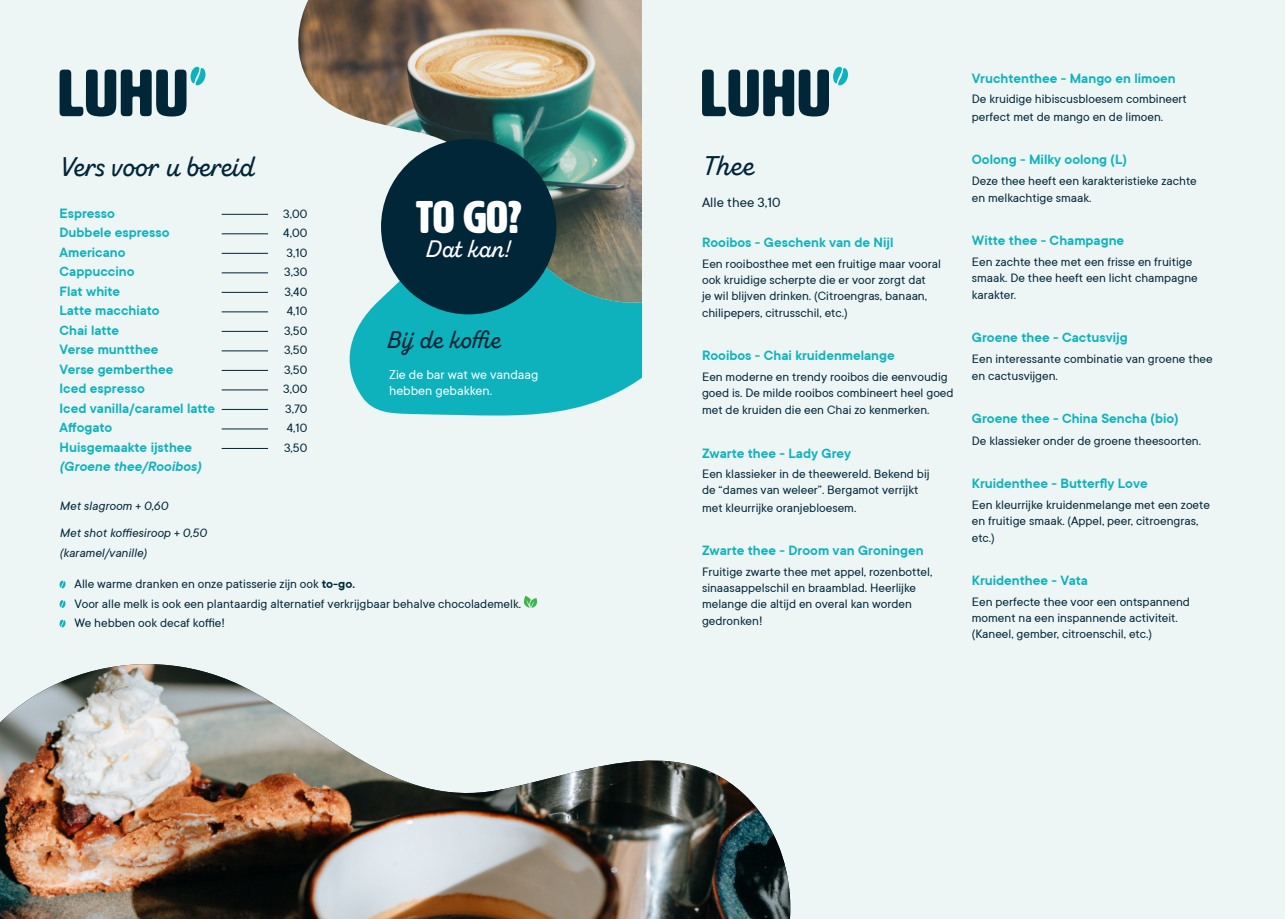
<style>
.page{position:relative;width:1285px;height:919px;background:#fff}
.page>*{position:absolute;margin:0;border:0;box-sizing:border-box;transform-origin:0 0}
.t1{font:45.15px "HWT Artz";color:#fff}
.t2{font:27px "Zing Script Rust SB Demo Base";letter-spacing:-.005em;color:#002638}
.t3{font:24px "Zing Script Rust SB Demo Base";color:#002638}
.t4{font:23.7px "Zing Script Rust SB Demo Base";color:#fff}
.t5{font:600 15px "TT Commons";color:#0eb2bc}
.t6{font:italic 600 15px "TT Commons";color:#0eb2bc}
.t7{font:15px "TT Commons";color:#002638}
.t8{font:14.25px "TT Commons";color:#fff}
.t9{font:13.5px/16.6px "TT Commons";color:#002638}
.t10{font:italic 13.5px "TT Commons";color:#002638}
.s1{font-weight:600}
</style>
<div class="page">
<div style="left:0;top:0;width:655px;height:918px;background:#edf5f5"></div>
<svg style="left:349px;top:321px;width:293px;height:95px;background:#22b8c1"></svg>
<div style="left:361px;top:311px;width:281px;height:10px;background:#0eb2bc"></div>
<img style="left:298px;top:0;width:344px;height:311px">
<div style="left:642px;top:0;width:642px;height:918px;background:#edf5f5"></div>
<hr style="left:222px;top:214px;width:46px;height:1px;background:#002638">
<hr style="left:222px;top:233px;width:46px;height:1px;background:#002638">
<hr style="left:222px;top:253px;width:46px;height:1px;background:#002638">
<hr style="left:222px;top:272px;width:46px;height:1px;background:#002638">
<hr style="left:222px;top:292px;width:46px;height:1px;background:#002638">
<hr style="left:222px;top:311px;width:46px;height:1px;background:#002638">
<hr style="left:222px;top:331px;width:46px;height:1px;background:#002638">
<hr style="left:222px;top:350px;width:46px;height:1px;background:#002638">
<hr style="left:222px;top:370px;width:46px;height:1px;background:#002638">
<hr style="left:222px;top:389px;width:46px;height:1px;background:#002638">
<hr style="left:222px;top:409px;width:46px;height:1px;background:#002638">
<hr style="left:222px;top:428px;width:46px;height:1px;background:#002638">
<hr style="left:222px;top:448px;width:46px;height:1px;background:#002638">
<svg style="left:60px;top:67px;width:145px;height:49px"></svg>
<div style="left:381px;top:139px;width:175px;height:175px;background:#002638;border-radius:50%"></div>
<img style="left:0;top:664px;width:791px;height:254px">
<svg style="left:60px;top:580px;width:6px;height:8px"></svg>
<svg style="left:60px;top:600px;width:6px;height:8px"></svg>
<svg style="left:524px;top:595px;width:13px;height:13px"></svg>
<svg style="left:60px;top:619px;width:6px;height:8px"></svg>
<svg style="left:702px;top:67px;width:145px;height:49px"></svg>
<p class="t2" style="left:60px;top:150px;width:197px">Vers voor u bereid</p>
<p class="t5" style="left:60px;top:203px;width:57px">Espresso</p>
<p class="t9" style="left:283px;top:204px;width:25px">3,00</p>
<p class="t5" style="left:60px;top:223px;width:112px">Dubbele espresso</p>
<p class="t9" style="left:283px;top:224px;width:25px">4,00</p>
<p class="t5" style="left:60px;top:242px;width:67px">Americano</p>
<p class="t9" style="left:286px;top:243px;width:22px">3,10</p>
<p class="t5" style="left:60px;top:262px;width:76px">Cappuccino</p>
<p class="t9" style="left:284px;top:263px;width:24px">3,30</p>
<p class="t5" style="left:60px;top:281px;width:62px">Flat white</p>
<p class="t9" style="left:284px;top:282px;width:24px">3,40</p>
<p class="t5" style="left:60px;top:301px;width:102px">Latte macchiato</p>
<p class="t9" style="left:287px;top:302px;width:22px">4,10</p>
<p class="t5" style="left:60px;top:320px;width:61px">Chai latte</p>
<p class="t9" style="left:284px;top:321px;width:25px">3,50</p>
<p class="t5" style="left:60px;top:340px;width:100px">Verse muntthee</p>
<p class="t9" style="left:284px;top:341px;width:25px">3,50</p>
<p class="t5" style="left:60px;top:359px;width:115px">Verse gemberthee</p>
<p class="t9" style="left:284px;top:360px;width:25px">3,50</p>
<p class="t5" style="left:60px;top:379px;width:87px">Iced espresso</p>
<p class="t9" style="left:283px;top:380px;width:25px">3,00</p>
<p class="t5" style="left:60px;top:398px;width:157px">Iced vanilla/caramel latte</p>
<p class="t9" style="left:285px;top:399px;width:24px">3,70</p>
<p class="t5" style="left:60px;top:418px;width:54px">Affogato</p>
<p class="t9" style="left:287px;top:419px;width:22px">4,10</p>
<p class="t5" style="left:60px;top:437px;width:134px">Huisgemaakte ijsthee</p>
<p class="t9" style="left:284px;top:438px;width:25px">3,50</p>
<p class="t6" style="left:60px;top:457px;width:143px">(Groene thee/Rooibos)</p>
<p class="t10" style="left:60px;top:497px;width:110px">Met slagroom + 0,60</p>
<p class="t10" style="left:60px;top:524px;width:148px">Met shot koffiesiroop + 0,50</p>
<p class="t10" style="left:60px;top:544px;width:89px">(karamel/vanille)</p>
<p class="t1" style="left:415px;top:193px;width:107px">TO GO?</p>
<p class="t4" style="left:425px;top:234px;width:88px">Dat kan!</p>
<p class="t3" style="left:387px;top:324px;width:115px">Bij de koffie</p>
<p class="t8" style="left:389px;top:365px;width:151px">Zie de bar wat we vandaag</p>
<p class="t8" style="left:389px;top:382px;width:104px">hebben gebakken.</p>
<p class="t9" style="left:75px;top:575px;width:282px">Alle warme dranken en onze patisserie zijn ook <span class="s1">to-go.</span></p>
<p class="t9" style="left:75px;top:595px;width:448px">Voor alle melk is ook een plantaardig alternatief verkrijgbaar behalve chocolademelk.</p>
<p class="t9" style="left:75px;top:614px;width:152px">We hebben ook decaf koffie!</p>
<p class="t2" style="left:702px;top:149px;width:54px">Thee</p>
<p class="t7" style="left:702px;top:193px;width:80px">Alle thee 3,10</p>
<p class="t5" style="left:702px;top:232px;width:193px">Rooibos - Geschenk van de Nijl</p>
<p class="t9" style="left:702px;top:255px;width:240px;line-height:16.2px">Een rooibosthee met een fruitige maar vooral ook kruidige scherpte die er voor zorgt dat</p>
<p class="t9" style="left:702px;top:287px;width:226px;line-height:17.1px">je wil blijven drinken. (Citroengras, banaan, chilipepers, citrusschil, etc.)</p>
<p class="t5" style="left:702px;top:346px;width:194px">Rooibos - Chai kruidenmelange</p>
<p class="t9" style="left:702px;top:368px;width:253px">Een moderne en trendy rooibos die eenvoudig goed is. De milde rooibos combineert heel goed met de kruiden die een Chai zo kenmerken.</p>
<p class="t5" style="left:702px;top:443px;width:151px">Zwarte thee - Lady Grey</p>
<p class="t9" style="left:702px;top:465px;width:229px">Een klassieker in de theewereld. Bekend bij</p>
<p class="t9" style="left:702px;top:481px;width:218px">de “dames van weleer”. Bergamot verrijkt</p>
<p class="t9" style="left:702px;top:498px;width:156px">met kleurrijke oranjebloesem.</p>
<p class="t5" style="left:702px;top:540px;width:223px">Zwarte thee - Droom van Groningen</p>
<p class="t9" style="left:702px;top:562px;width:232px">Fruitige zwarte thee met appel, rozenbottel,</p>
<p class="t9" style="left:702px;top:578px;width:215px">sinaasappelschil en braamblad. Heerlijke</p>
<p class="t9" style="left:702px;top:595px;width:211px">melange die altijd en overal kan worden</p>
<p class="t9" style="left:702px;top:612px;width:62px">gedronken!</p>
<p class="t5" style="left:971px;top:68px;width:205px">Vruchtenthee - Mango en limoen</p>
<p class="t9" style="left:971px;top:90px;width:216px">De kruidige hibiscusbloesem combineert</p>
<p class="t9" style="left:971px;top:108px;width:193px">perfect met de mango en de limoen.</p>
<p class="t5" style="left:971px;top:149px;width:156px">Oolong - Milky oolong (L)</p>
<p class="t9" style="left:971px;top:171px;width:226px">Deze thee heeft een karakteristieke zachte</p>
<p class="t9" style="left:971px;top:189px;width:121px">en melkachtige smaak.</p>
<p class="t5" style="left:971px;top:230px;width:154px">Witte thee - Champagne</p>
<p class="t9" style="left:971px;top:252px;width:227px">Een zachte thee met een frisse en fruitige smaak. De thee heeft een licht champagne karakter.</p>
<p class="t5" style="left:971px;top:328px;width:157px">Groene thee - Cactusvijg</p>
<p class="t9" style="left:971px;top:349px;width:242px;line-height:17.1px">Een interessante combinatie van groene thee en cactusvijgen.</p>
<p class="t5" style="left:971px;top:409px;width:208px">Groene thee - China Sencha (bio)</p>
<p class="t9" style="left:971px;top:432px;width:231px">De klassieker onder de groene theesoorten.</p>
<p class="t5" style="left:971px;top:473px;width:177px">Kruidenthee - Butterfly Love</p>
<p class="t9" style="left:971px;top:495px;width:239px">Een kleurrijke kruidenmelange met een zoete en fruitige smaak. (Appel, peer, citroengras, etc.)</p>
<p class="t5" style="left:971px;top:571px;width:117px">Kruidenthee - Vata</p>
<p class="t9" style="left:971px;top:593px;width:220px">Een perfecte thee voor een ontspannend</p>
<p class="t9" style="left:971px;top:609px;width:207px">moment na een inspannende activiteit.</p>
<p class="t9" style="left:971px;top:625px;width:182px">(Kaneel, gember, citroenschil, etc.)</p>
</div>
